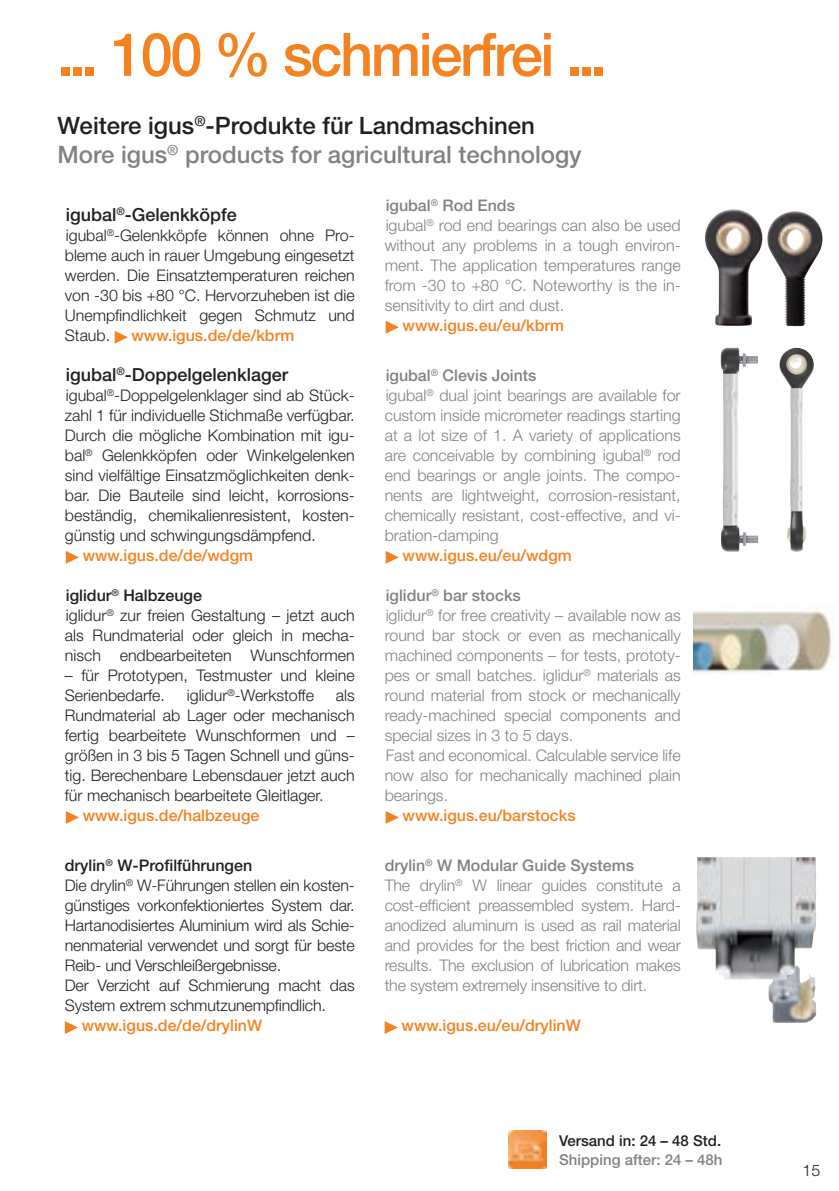
<style>
.page{position:relative;width:839px;height:1191px;background:#fff}
.page>*{position:absolute;margin:0;border:0;box-sizing:border-box;transform-origin:0 0}
.t1{font:500 60px "Helvetica Neue LT";letter-spacing:-.04em;color:#f58220}
.t2{font:500 24px/28.8px "Helvetica Neue LT";color:#808285}
.t3{font:500 18px "Helvetica Neue LT";color:#231f20}
.t4{font:300 16px/20px "Helvetica Neue LT";color:#231f20;text-align:justify}
.t5{font:300 16px/20px "Helvetica Neue LT";color:#808285}
.t6{font:500 16px "Helvetica Neue LT";color:#f58220}
.t7{font:500 15px "Helvetica Neue LT";color:#808285}
.t8{font:500 15px "Helvetica Neue LT";color:#231f20}
.s1{color:#231f20}
.s2{font-weight:500}
</style>
<div class="page">
<img style="left:508px;top:1130px;width:38px;height:38px">
<svg style="left:114px;top:331px;width:14px;height:13px"></svg>
<svg style="left:385px;top:321px;width:14px;height:13px"></svg>
<svg style="left:65px;top:551px;width:14px;height:13px"></svg>
<svg style="left:385px;top:551px;width:14px;height:13px"></svg>
<svg style="left:65px;top:811px;width:14px;height:13px"></svg>
<svg style="left:385px;top:811px;width:14px;height:13px"></svg>
<svg style="left:64px;top:1021px;width:14px;height:13px"></svg>
<svg style="left:384px;top:1021px;width:14px;height:13px"></svg>
<img style="left:705px;top:209px;width:57px;height:117px">
<img style="left:772px;top:211px;width:23px;height:12px">
<img style="left:769px;top:979px;width:15px;height:14px">
<img style="left:696px;top:857px;width:120px;height:122px">
<img style="left:779px;top:348px;width:18px;height:24px">
<img style="left:721px;top:347px;width:7px;height:61px">
<img style="left:694px;top:611px;width:139px;height:62px">
<h1 class="t1" style="left:57px;top:19px;width:551px">... 100 % schmierfrei ...</h1>
<h2 class="t2" style="left:57px;top:111px;width:526px"><span class="s1">Weitere igus</span><sup>®</sup><span class="s1">-Produkte für Landmaschinen<br></span>More igus<sup>®</sup> products for agricultural technology</h2>
<p class="t3" style="left:66px;top:204px;width:173px">igubal<sup>®</sup>-Gelenkköpfe</p>
<p class="t4" style="left:65px;top:225px;width:291px">igubal<sup>®</sup>-Gelenkköpfe können ohne Pro&shy;bleme auch in rauer Umgebung eingesetzt werden. Die Einsatztemperaturen reichen von -30 bis +80 °C. Hervorzuheben ist die Unempfindlichkeit gegen Schmutz und Staub.</p>
<p class="t6" style="left:132px;top:326px;width:164px">www.igus.de/de/kbrm</p>
<p class="t3" style="left:66px;top:364px;width:224px">igubal<sup>®</sup>-Doppelgelenklager</p>
<p class="t4" style="left:65px;top:385px;width:291px">igubal<sup>®</sup>-Doppelgelenklager sind ab Stück&shy;zahl 1 für individuelle Stichmaße verfügbar.<br>Durch die mögliche Kombination mit igu&shy;bal<sup>®</sup> Gelenkköpfen oder Winkelgelenken sind vielfältige Einsatzmöglichkeiten denk&shy;bar. Die Bauteile sind leicht, korrosions&shy;beständig, chemikalienresistent, kosten&shy;günstig und schwingungsdämpfend.</p>
<p class="t6" style="left:83px;top:546px;width:172px">www.igus.de/de/wdgm</p>
<p class="t4" style="left:65px;top:585px;width:291px;text-align:left"><span class="s2">iglidur</span><sup>®</sup> <span class="s2">Halbzeuge<br></span>iglidur<sup>®</sup> zur freien Gestaltung – jetzt auch als Rundmaterial oder gleich in mecha&shy;nisch endbearbeiteten Wunschformen</p>
<p class="t4" style="left:65px;top:665px;width:291px">– für Prototypen, Testmuster und kleine<br>Serienbedarfe.</p>
<p class="t4" style="left:187px;top:685px;width:129px">iglidur<sup>®</sup>-Werkstoffe</p>
<p class="t4" style="left:65px;top:685px;width:291px;text-indent:271px">als Rundmaterial ab Lager oder mechanisch fertig bearbeitete Wunschformen und – größen in 3 bis 5 Tagen Schnell und güns&shy;tig. Berechenbare Lebensdauer jetzt auch für mechanisch bearbeitete Gleitlager.</p>
<p class="t6" style="left:83px;top:806px;width:178px">www.igus.de/halbzeuge</p>
<p class="t4" style="left:65px;top:855px;width:291px;text-align:left"><span class="s2">drylin</span><sup>®</sup> <span class="s2">W-Profilführungen<br></span>Die drylin<sup>®</sup> W-Führungen stellen ein kosten&shy;günstiges vorkonfektioniertes System dar.<br>Hartanodisiertes Aluminium wird als Schie&shy;nenmaterial verwendet und sorgt für beste Reib- und Verschleißergebnisse.<br>Der Verzicht auf Schmierung macht das System extrem schmutzunempfindlich.</p>
<p class="t6" style="left:82px;top:1016px;width:182px">www.igus.de/de/drylinW</p>
<p class="t5" style="left:385px;top:195px;width:298px"><span class="s2">igubal</span><sup>®</sup> <span class="s2">Rod Ends<br></span>igubal<sup>®</sup> rod end bearings can also be used without any problems in a tough environ&shy;ment. The application temperatures range from -30 to +80 °C. Noteworthy is the in&shy;sensitivity to dirt and dust.</p>
<p class="t6" style="left:403px;top:316px;width:163px">www.igus.eu/eu/kbrm</p>
<p class="t5" style="left:385px;top:365px;width:298px"><span class="s2">igubal</span><sup>®</sup> <span class="s2">Clevis Joints<br></span>igubal<sup>®</sup> dual joint bearings are available for custom inside micrometer readings starting at a lot size of 1. A variety of applications are conceivable by combining igubal<sup>®</sup> rod end bearings or angle joints. The compo&shy;nents are lightweight, corrosion-resistant, chemically resistant, cost-effective, and vi&shy;bration-damping</p>
<p class="t6" style="left:403px;top:546px;width:171px">www.igus.eu/eu/wdgm</p>
<p class="t5" style="left:385px;top:585px;width:298px"><span class="s2">iglidur</span><sup>®</sup> <span class="s2">bar stocks<br></span>iglidur<sup>®</sup> for free creativity – available now as round bar stock or even as mechanically machined components – for tests, prototy&shy;pes or small batches. iglidur<sup>®</sup> materials as round material from stock or mechanically ready-machined special components and special sizes in 3 to 5 days.<br>Fast and economical. Calculable service life now also for mechanically machined plain bearings.</p>
<p class="t6" style="left:403px;top:806px;width:175px">www.igus.eu/barstocks</p>
<p class="t5" style="left:385px;top:855px;width:298px"><span class="s2">drylin</span><sup>®</sup> <span class="s2">W Modular Guide Systems<br></span>The drylin<sup>®</sup> W linear guides constitute a cost-efficient preassembled system. Hard&shy;anodized aluminum is used as rail material and provides for the best friction and wear results. The exclusion of lubrication makes the system extremely insensitive to dirt.</p>
<p class="t6" style="left:402px;top:1016px;width:181px">www.igus.eu/eu/drylinW</p>
<p class="t8" style="left:559px;top:1131px;width:164px">Versand in: 24 – 48 Std.</p>
<p class="t7" style="left:559px;top:1150px;width:165px">Shipping after: 24 – 48h</p>
<p class="t4" style="left:803px;top:1159px;width:19px">15</p>
</div>
